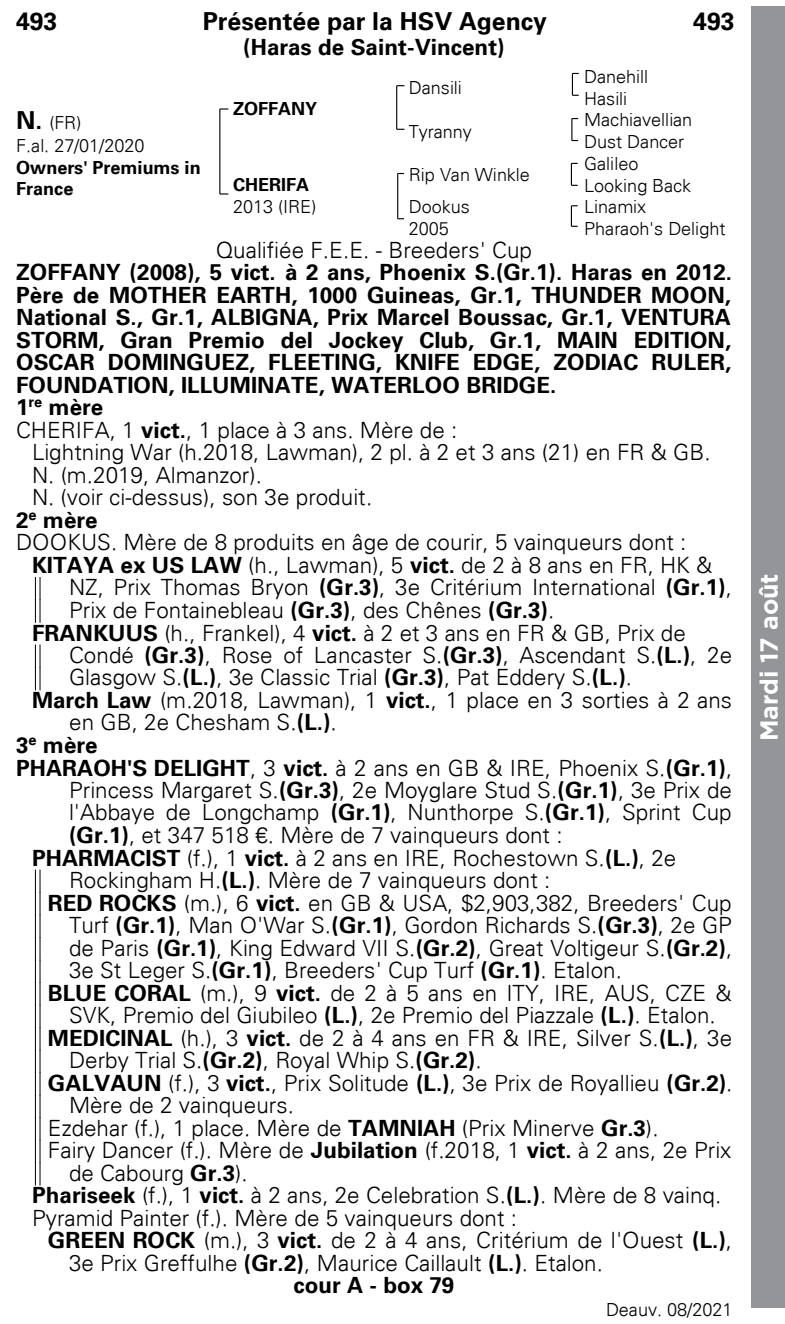
<style>
.page{position:relative;width:785px;height:1324px;background:#fff}
.page>*{position:absolute;margin:0;border:0;box-sizing:border-box;transform-origin:0 0}
.t1{font:700 24.75px "Univers 65";color:#000}
.t2{font:700 24.75px "Gotham";color:#fff}
.t3{font:300 22.5px/22.5px "Univers 45";color:#000}
.t4{font:700 22.5px/22.5px "Univers 65";color:#000}
.t5{font:300 18px/21.8px "Univers 45";letter-spacing:-.005em;color:#000}
.t6{font:700 18px/21.4px "Univers 65";color:#000}
.s1{font-family:"Univers 65";font-weight:700;font-size:24.75px}
.s2{font-family:"Univers 65";font-weight:700}
.s3{font-family:"Univers 45";font-weight:300}
</style>
<div class="page">
<svg style="left:35px;top:577px;width:6px;height:45px"></svg>
<svg style="left:35px;top:645px;width:6px;height:45px"></svg>
<svg style="left:35px;top:870px;width:6px;height:315px"></svg>
<svg style="left:220px;top:108px;width:8px;height:2px"></svg>
<hr style="left:219px;top:109px;width:1px;height:85px;background:#000">
<hr style="left:396px;top:86px;width:1px;height:43px;background:#000">
<hr style="left:397px;top:173px;width:1px;height:46px;background:#000">
<hr style="left:570px;top:206px;width:2px;height:20px;background:#000">
<svg style="left:571px;top:118px;width:7px;height:23px"></svg>
<hr style="left:570px;top:163px;width:2px;height:22px;background:#000">
<svg style="left:572px;top:73px;width:6px;height:23px"></svg>
<div style="left:751px;top:6px;width:33px;height:1301px;background:#939598"></div>
<p class="t1" style="left:16px;top:7px;width:43px">493</p>
<p class="t1" style="left:203px;top:7px;width:346px">Présentée par la HSV Agency</p>
<p class="t1" style="left:693px;top:7px;width:43px">493</p>
<p class="t4" style="left:243px;top:36px;width:263px">(Haras de Saint-Vincent)</p>
<p class="t5" style="left:408px;top:77px;width:55px">Dansili</p>
<p class="t5" style="left:584px;top:66px;width:66px">Danehill<br>Hasili</p>
<p class="t5" style="left:408px;top:120px;width:64px">Tyranny</p>
<p class="t5" style="left:584px;top:109px;width:110px">Machiavellian<br>Dust Dancer</p>
<p class="t6" style="left:233px;top:98px;width:86px">ZOFFANY</p>
<p class="t5" style="left:16px;top:111px;width:130px;line-height:23.4px"><span class="s1">N.</span> (FR)<br>F.al. 27/01/2020</p>
<p class="t6" style="left:16px;top:157px;width:186px">Owners' Premiums in<br>France</p>
<p class="t5" style="left:408px;top:164px;width:123px">Rip Van Winkle</p>
<p class="t5" style="left:584px;top:153px;width:109px">Galileo<br>Looking Back</p>
<p class="t5" style="left:408px;top:196px;width:63px">Dookus<br>2005</p>
<p class="t5" style="left:584px;top:196px;width:143px">Linamix<br>Pharaoh's Delight</p>
<p class="t3" style="left:216px;top:238px;width:317px">Qualifiée F.E.E. - Breeders' Cup</p>
<p class="t4" style="left:16px;top:261px;width:717px">ZOFFANY (2008), 5 vict. à 2 ans, Phoenix S.(Gr.1). Haras en 2012.<br>Père de MOTHER EARTH, 1000 Guineas, Gr.1, THUNDER MOON, National S., Gr.1, ALBIGNA, Prix Marcel Boussac, Gr.1, VENTURA STORM, Gran Premio del Jockey Club, Gr.1, MAIN EDITION, OSCAR DOMINGUEZ, FLEETING, KNIFE EDGE, ZODIAC RULER, FOUNDATION, ILLUMINATE, WATERLOO BRIDGE.<br>1<sup>re</sup> mère</p>
<p class="t3" style="left:32px;top:419px;width:680px;text-indent:-16px">CHERIFA, 1 <span class="s2">vict.</span>, 1 place à 3 ans. Mère de :<br>Lightning War (h.2018, Lawman), 2 pl. à 2 et 3 ans (21) en FR &amp; GB.<br>N. (m.2019, Almanzor).<br>N. (voir ci-dessus), son 3e produit.</p>
<p class="t4" style="left:16px;top:509px;width:83px">2<sup>e</sup> mère</p>
<p class="t3" style="left:16px;top:531px;width:671px">DOOKUS. Mère de 8 produits en âge de courir, 5 vainqueurs dont :</p>
<p class="t3" style="left:32px;top:554px;width:681px"><span class="s2">KITAYA ex US LAW</span> (h., Lawman), 5 <span class="s2">vict.</span> de 2 à 8 ans en FR, HK &amp;</p>
<p class="t3" style="left:69px;top:576px;width:664px">NZ, Prix Thomas Bryon <span class="s2">(Gr.3)</span>, 3e Critérium International <span class="s2">(Gr.1)</span>,</p>
<p class="t3" style="left:69px;top:598px;width:487px">Prix de Fontainebleau <span class="s2">(Gr.3)</span>, des Chênes <span class="s2">(Gr.3)</span>.</p>
<p class="t3" style="left:32px;top:621px;width:655px"><span class="s2">FRANKUUS</span> (h., Frankel), 4 <span class="s2">vict.</span> à 2 et 3 ans en FR &amp; GB, Prix de</p>
<p class="t3" style="left:69px;top:643px;width:664px">Condé <span class="s2">(Gr.3)</span>, Rose of Lancaster S.<span class="s2">(Gr.3)</span>, Ascendant S.<span class="s2">(L.)</span>, 2e</p>
<p class="t3" style="left:69px;top:666px;width:564px">Glasgow S.<span class="s2">(L.)</span>, 3e Classic Trial <span class="s2">(Gr.3)</span>, Pat Eddery S.<span class="s2">(L.)</span>.</p>
<p class="t3" style="left:32px;top:689px;width:701px"><span class="s2">March Law</span> (m.2018, Lawman), 1 <span class="s2">vict.</span>, 1 place en 3 sorties à 2 ans</p>
<p class="t3" style="left:69px;top:711px;width:269px">en GB, 2e Chesham S.<span class="s2">(L.)</span>.</p>
<p class="t4" style="left:16px;top:733px;width:717px">3<sup>e</sup> mère<br>PHARAOH'S DELIGHT<span class="s3">, 3</span> vict. <span class="s3">à 2 ans en GB &amp; IRE, Phoenix S.</span>(Gr.1)<span class="s3">,</span></p>
<p class="t3" style="left:69px;top:779px;width:664px">Princess Margaret S.<span class="s2">(Gr.3)</span>, 2e Moyglare Stud S.<span class="s2">(Gr.1)</span>, 3e Prix de</p>
<p class="t3" style="left:69px;top:801px;width:664px">l'Abbaye de Longchamp <span class="s2">(Gr.1)</span>, Nunthorpe S.<span class="s2">(Gr.1)</span>, Sprint Cup</p>
<p class="t3" style="left:69px;top:824px;width:495px"><span class="s2">(Gr.1)</span>, et 347 518 €. Mère de 7 vainqueurs dont :</p>
<p class="t3" style="left:32px;top:846px;width:645px"><span class="s2">PHARMACIST</span> (f.), 1 <span class="s2">vict.</span> à 2 ans en IRE, Rochestown S.<span class="s2">(L.)</span>, 2e</p>
<p class="t3" style="left:69px;top:868px;width:482px">Rockingham H.<span class="s2">(L.)</span>. Mère de 7 vainqueurs dont :</p>
<p class="t3" style="left:48px;top:891px;width:685px"><span class="s2">RED ROCKS</span> (m.), 6 <span class="s2">vict.</span> en GB &amp; USA, $2,903,382, Breeders' Cup</p>
<p class="t3" style="left:69px;top:914px;width:664px">Turf <span class="s2">(Gr.1)</span>, Man O'War S.<span class="s2">(Gr.1)</span>, Gordon Richards S.<span class="s2">(Gr.3)</span>, 2e GP</p>
<p class="t3" style="left:69px;top:936px;width:664px">de Paris <span class="s2">(Gr.1)</span>, King Edward VII S.<span class="s2">(Gr.2)</span>, Great Voltigeur S.<span class="s2">(Gr.2)</span>,</p>
<p class="t3" style="left:69px;top:959px;width:554px">3e St Leger S.<span class="s2">(Gr.1)</span>, Breeders' Cup Turf <span class="s2">(Gr.1)</span>. Etalon.</p>
<p class="t3" style="left:48px;top:981px;width:685px"><span class="s2">BLUE CORAL</span> (m.), 9 <span class="s2">vict.</span> de 2 à 5 ans en ITY, IRE, AUS, CZE &amp;</p>
<p class="t3" style="left:69px;top:1003px;width:648px">SVK, Premio del Giubileo <span class="s2">(L.)</span>, 2e Premio del Piazzale <span class="s2">(L.)</span>. Etalon.</p>
<p class="t3" style="left:48px;top:1026px;width:685px"><span class="s2">MEDICINAL</span> (h.), 3 <span class="s2">vict.</span> de 2 à 4 ans en FR &amp; IRE, Silver S.<span class="s2">(L.)</span>, 3e</p>
<p class="t3" style="left:69px;top:1049px;width:414px">Derby Trial S.<span class="s2">(Gr.2)</span>, Royal Whip S.<span class="s2">(Gr.2)</span>.</p>
<p class="t3" style="left:48px;top:1071px;width:686px"><span class="s2">GALVAUN</span> (f.), 3 <span class="s2">vict.</span>, Prix Solitude <span class="s2">(L.)</span>, 3e Prix de Royallieu <span class="s2">(Gr.2)</span>.</p>
<p class="t3" style="left:69px;top:1094px;width:226px">Mère de 2 vainqueurs.</p>
<p class="t3" style="left:48px;top:1116px;width:612px">Ezdehar (f.), 1 place. Mère de <span class="s2">TAMNIAH</span> (Prix Minerve <span class="s2">Gr.3</span>).</p>
<p class="t3" style="left:48px;top:1138px;width:685px">Fairy Dancer (f.). Mère de <span class="s2">Jubilation</span> (f.2018, 1 <span class="s2">vict.</span> à 2 ans, 2e Prix</p>
<p class="t3" style="left:69px;top:1161px;width:180px">de Cabourg <span class="s2">Gr.3</span>).</p>
<p class="t3" style="left:32px;top:1184px;width:690px"><span class="s2">Phariseek</span> (f.), 1 <span class="s2">vict.</span> à 2 ans, 2e Celebration S.<span class="s2">(L.)</span>. Mère de 8 vainq.</p>
<p class="t3" style="left:32px;top:1206px;width:486px">Pyramid Painter (f.). Mère de 5 vainqueurs dont :</p>
<p class="t3" style="left:48px;top:1229px;width:685px"><span class="s2">GREEN ROCK</span> (m.), 3 <span class="s2">vict.</span> de 2 à 4 ans, Critérium de l'Ouest <span class="s2">(L.)</span>,</p>
<p class="t3" style="left:69px;top:1251px;width:535px">3e Prix Greffulhe <span class="s2">(Gr.2)</span>, Maurice Caillault <span class="s2">(L.)</span>. Etalon.</p>
<p class="t4" style="left:293px;top:1274px;width:162px">cour A - box 79</p>
<p class="t5" style="left:606px;top:1298px;width:128px">Deauv. 08/2021</p>
<p class="t6" style="left:233px;top:174px;width:78px">CHERIFA</p>
<p class="t5" style="left:233px;top:196px;width:85px">2013 (IRE)</p>
<p class="t2" style="left:752px;top:741px;width:169px;rotate:-90deg">Mardi 17 août</p>
</div>
